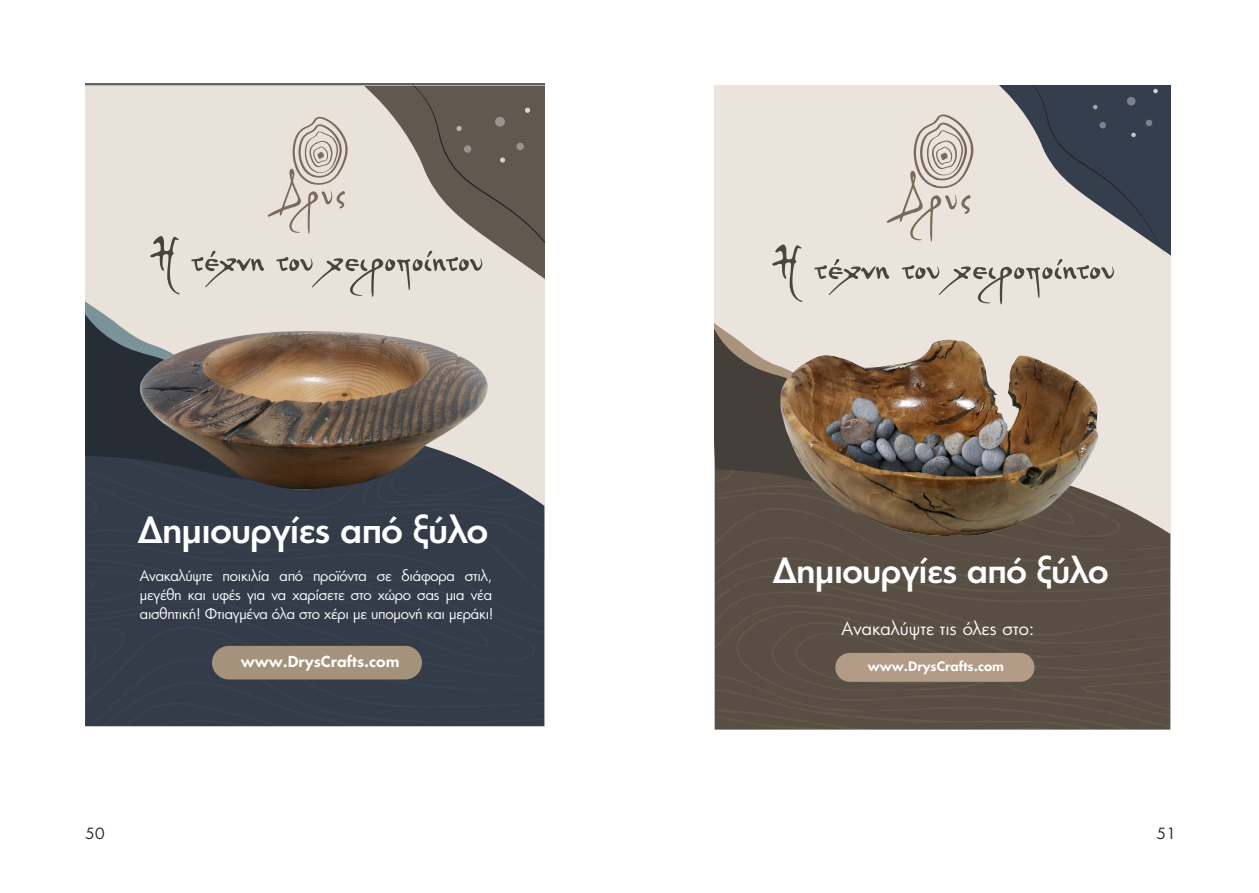
<style>
.page{position:relative;width:1259px;height:893px;background:#fff}
.page>*{position:absolute;margin:0;border:0;box-sizing:border-box;transform-origin:0 0}
.t1{font:57.45px "PF Da Vinci Script";color:#49433c}
.t2{font:56.55px "PF Da Vinci Script";color:#4b453f;scale:1.05 1}
.t3{font:500 34.5px "PF Futura Neu";letter-spacing:-.02em;color:#fff}
.t4{font:500 33.15px "PF Futura Neu";letter-spacing:-.02em;color:#fff}
.t5{font:17.7px "PF Futura Neu";color:#fff}
.t6{font:15px "PF Futura Neu";color:#231f20}
.t7{font:600 14.7px "PF Futura Neu";color:#fff}
.t8{font:14.4px/18.9px "PF Futura Neu";letter-spacing:-.02em;color:#fff;text-align:justify}
.t9{font:600 12.6px "PF Futura Neu";color:#fff}
</style>
<div class="page">
<div style="left:85px;top:319px;width:459px;height:407px;background:#333c48"></div>
<svg style="left:85px;top:310px;width:29px;height:174px;background:#333c44"></svg>
<div style="left:212px;top:646px;width:210px;height:33px;background:#a5927c;border-radius:17px"></div>
<svg style="left:85px;top:84px;width:459px;height:226px;background:#c7c0b8"></svg>
<img style="left:114px;top:276px;width:401px;height:267px">
<div style="left:714px;top:85px;width:280px;height:139px;background:#ebe4dc"></div>
<svg style="left:887px;top:114px;width:86px;height:110px;background:#d6cdc4"></svg>
<div style="left:715px;top:642px;width:455px;height:87px;background:#584e43"></div>
<svg style="left:994px;top:85px;width:176px;height:139px;background:#72767c"></svg>
<div style="left:835px;top:653px;width:199px;height:29px;background:#b29c88;border-radius:14px"></div>
<img style="left:714px;top:224px;width:456px;height:418px">
<p class="t1" style="left:150px;top:217px;width:335px">Η τέχνη του χειροποίητου</p>
<p class="t3" style="left:138px;top:507px;width:352px">∆ηµιουργίες από ξύλο</p>
<p class="t8" style="left:140px;top:566px;width:355px">Ανακαλύψτε ποικιλία από προϊόντα σε διάφορα στιλ, µεγέθη και υφές για να χαρίσετε στο χώρο σας µια νέα αισθητική! Φτιαγµένα όλα στο χέρι µε υποµονή και µεράκι!</p>
<p class="t7" style="left:241px;top:652px;width:160px">www.DrysCrafts.com</p>
<p class="t6" style="left:85px;top:823px;width:21px">50</p>
<p class="t2" style="left:772px;top:226px;width:329px">Η τέχνη του χειροποίητου</p>
<p class="t4" style="left:773px;top:549px;width:337px">∆ηµιουργίες από ξύλο</p>
<p class="t5" style="left:841px;top:617px;width:194px">Ανακαλύψτε τις όλες στο:</p>
<p class="t9" style="left:868px;top:658px;width:138px">www.DrysCrafts.com</p>
<p class="t6" style="left:1156px;top:823px;width:21px">51</p>
</div>
